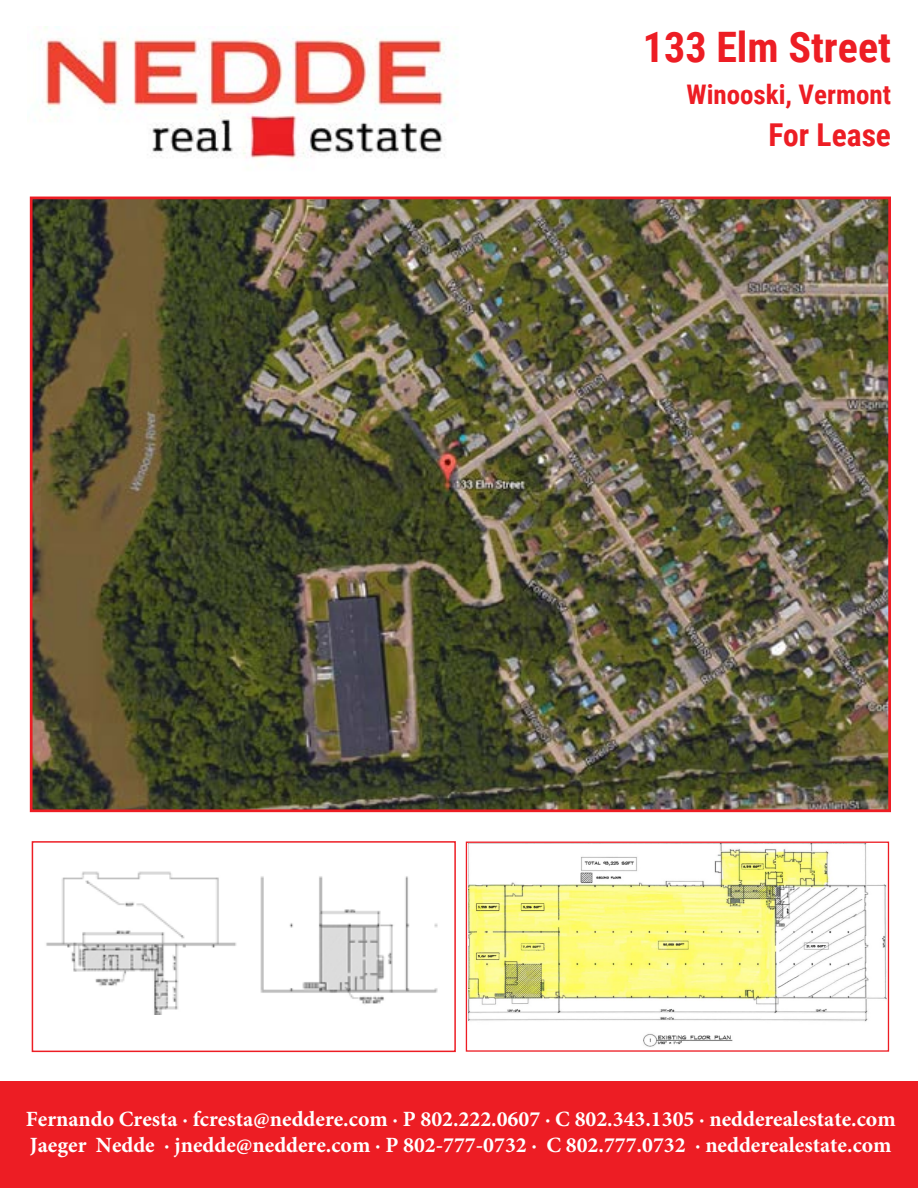
<style>
.page{position:relative;width:918px;height:1188px;background:#fff}
.page>*{position:absolute;margin:0;border:0;box-sizing:border-box;transform-origin:0 0}
.t1{font:700 42px "Roboto Condensed";color:#ed1d24}
.t2{font:700 31.5px "Roboto Condensed";color:#ed1d24}
.t3{font:700 27px "Roboto Condensed";color:#ed1d24}
.t4{font:700 21.75px/26.1px "Minion Pro";color:#fff}
</style>
<div class="page">
<img style="left:40px;top:27px;width:406px;height:133px">
<div style="left:0;top:1081px;width:918px;height:107px;background:#ed1d24"></div>
<div style="left:32px;top:841px;width:424px;height:211px;border:2px solid #ed1d24"></div>
<img style="left:34px;top:201px;width:853px;height:607px">
<div style="left:30px;top:197px;width:861px;height:615px;border:3px solid #ed1d24"></div>
<div style="left:466px;top:842px;width:423px;height:210px;border:1px solid #ed1d24"></div>
<img style="left:46px;top:871px;width:392px;height:144px">
<img style="left:469px;top:844px;width:418px;height:203px">
<h1 class="t1" style="left:643px;top:18px;width:250px">133 Elm Street</h1>
<p class="t3" style="left:686px;top:75px;width:206px">Winooski, Vermont</p>
<h2 class="t2" style="left:769px;top:113px;width:124px">For Lease</h2>
<p class="t4" style="left:26px;top:1105px;width:871px">Fernando Cresta · fcresta@neddere.com · P 802.222.0607 · C 802.343.1305 · nedderealestate.com<br>Jaeger Nedde · jnedde@neddere.com · P 802-777-0732 · C 802.777.0732 · nedderealestate.com</p>
</div>
